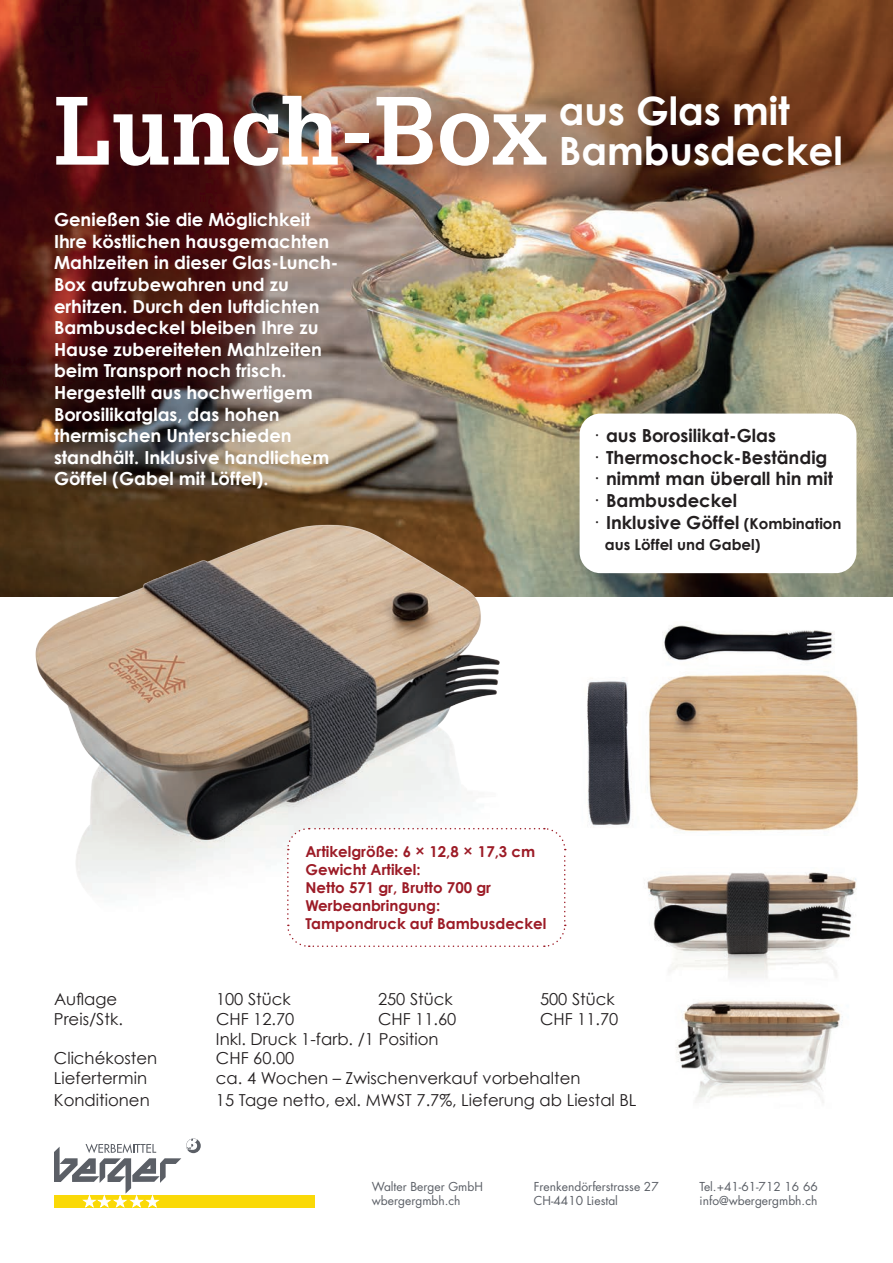
<style>
.page{position:relative;width:893px;height:1263px;background:#fff}
.page>*{position:absolute;margin:0;border:0;box-sizing:border-box;transform-origin:0 0}
.t1{font:700 94.5px "Glypha";color:#fff}
.t2{font:700 39px "Century Gothic";color:#fff}
.t3{font:700 18px/21.6px "Century Gothic";color:#fff}
.t4{font:700 18px/21.6px "Century Gothic";color:#231f20}
.t5{font:16.5px "Century Gothic";color:#231f20}
.t6{font:700 15px/18px "Century Gothic";color:#9c1b26}
.t7{font:700 15px "Century Gothic";color:#231f20}
.t8{font:12px "Futura";color:#5b5f66}
.s1{font-family:"Adobe Myungjo Std";font-weight:500}
.s2{font-size:15px}
.s3{font-size:16.5px}
</style>
<div class="page">
<div style="left:54px;top:1195px;width:260px;height:13px;background:#fad907"></div>
<svg style="left:54px;top:1138px;width:147px;height:69px"></svg>
<img style="left:647px;top:872px;width:210px;height:106px">
<img style="left:676px;top:1001px;width:167px;height:102px">
<img style="left:587px;top:625px;width:271px;height:206px">
<img style="left:0;top:0;width:893px;height:596px">
<img style="left:0;top:515px;width:530px;height:375px">
<div style="left:580px;top:414px;width:276px;height:159px;background:#fff;border-radius:21px"></div>
<svg style="left:286px;top:827px;width:280px;height:120px"></svg>
<h1 class="t1" style="left:54px;top:72px;width:495px">Lunch-Box</h1>
<h2 class="t2" style="left:559px;top:86px;width:232px">aus Glas mit</h2>
<h2 class="t2" style="left:559px;top:127px;width:285px">Bambusdeckel</h2>
<p class="t3" style="left:54px;top:208px;width:286px">Genießen Sie die Möglichkeit<br>Ihre köstlichen hausgemachten<br>Mahlzeiten in dieser Glas-Lunch-<br>Box aufzubewahren und zu erhitzen. Durch den luftdichten<br>Bambusdeckel bleiben Ihre zu<br>Hause zubereiteten Mahlzeiten beim Transport noch frisch.<br>Hergestellt aus hochwertigem<br>Borosilikatglas, das hohen thermischen Unterschieden standhält. Inklusive handlichem<br>Göffel (Gabel mit Löffel).</p>
<p class="t4" style="left:588px;top:424px;width:255px"><span class="s1">・</span>aus Borosilikat-Glas<span class="s1">・</span>Thermoschock-Beständig<span class="s1">・</span>nimmt man überall hin mit<span class="s1">・</span>Bambusdeckel<br><span class="s1">・</span>Inklusive Göffel <span class="s2">(Kombination</span></p>
<p class="t7" style="left:605px;top:535px;width:157px">aus Löffel und Gabel)</p>
<p class="t6" style="left:305px;top:842px;width:242px">Artikelgröße: 6 <span class="s3">×</span> 12,8 <span class="s3">×</span> 17,3 cm<br>Gewicht Artikel:<br>Netto 571 gr, Brutto 700 gr<br>Werbeanbringung:<br>Tampondruck auf Bambusdeckel</p>
<p class="t5" style="left:54px;top:989px;width:65px">Auflage</p>
<p class="t5" style="left:216px;top:989px;width:76px">100 Stück</p>
<p class="t5" style="left:378px;top:989px;width:76px">250 Stück</p>
<p class="t5" style="left:540px;top:989px;width:76px">500 Stück</p>
<p class="t5" style="left:54px;top:1009px;width:70px">Preis/Stk.</p>
<p class="t5" style="left:216px;top:1009px;width:80px">CHF 12.70</p>
<p class="t5" style="left:378px;top:1009px;width:80px">CHF 11.60</p>
<p class="t5" style="left:540px;top:1009px;width:80px">CHF 11.70</p>
<p class="t5" style="left:216px;top:1028px;width:224px">Inkl. Druck 1-farb. /1 Position</p>
<p class="t5" style="left:54px;top:1048px;width:105px">Clichékosten</p>
<p class="t5" style="left:216px;top:1048px;width:80px">CHF 60.00</p>
<p class="t5" style="left:54px;top:1068px;width:95px">Liefertermin</p>
<p class="t5" style="left:216px;top:1068px;width:366px">ca. 4 Wochen – Zwischenverkauf vorbehalten</p>
<p class="t5" style="left:54px;top:1090px;width:97px">Konditionen</p>
<p class="t5" style="left:216px;top:1090px;width:422px">15 Tage netto, exl. MWST 7.7%, Lieferung ab Liestal BL</p>
<p class="t8" style="left:372px;top:1178px;width:113px">Walter Berger GmbH</p>
<p class="t8" style="left:534px;top:1178px;width:126px">Frenkendörferstrasse 27</p>
<p class="t8" style="left:700px;top:1178px;width:120px">Tel.+41-61-712 16 66</p>
<p class="t8" style="left:372px;top:1193px;width:90px">wbergergmbh.ch</p>
<p class="t8" style="left:534px;top:1193px;width:86px">CH-4410 Liestal</p>
<p class="t8" style="left:700px;top:1193px;width:119px">info@wbergergmbh.ch</p>
</div>
